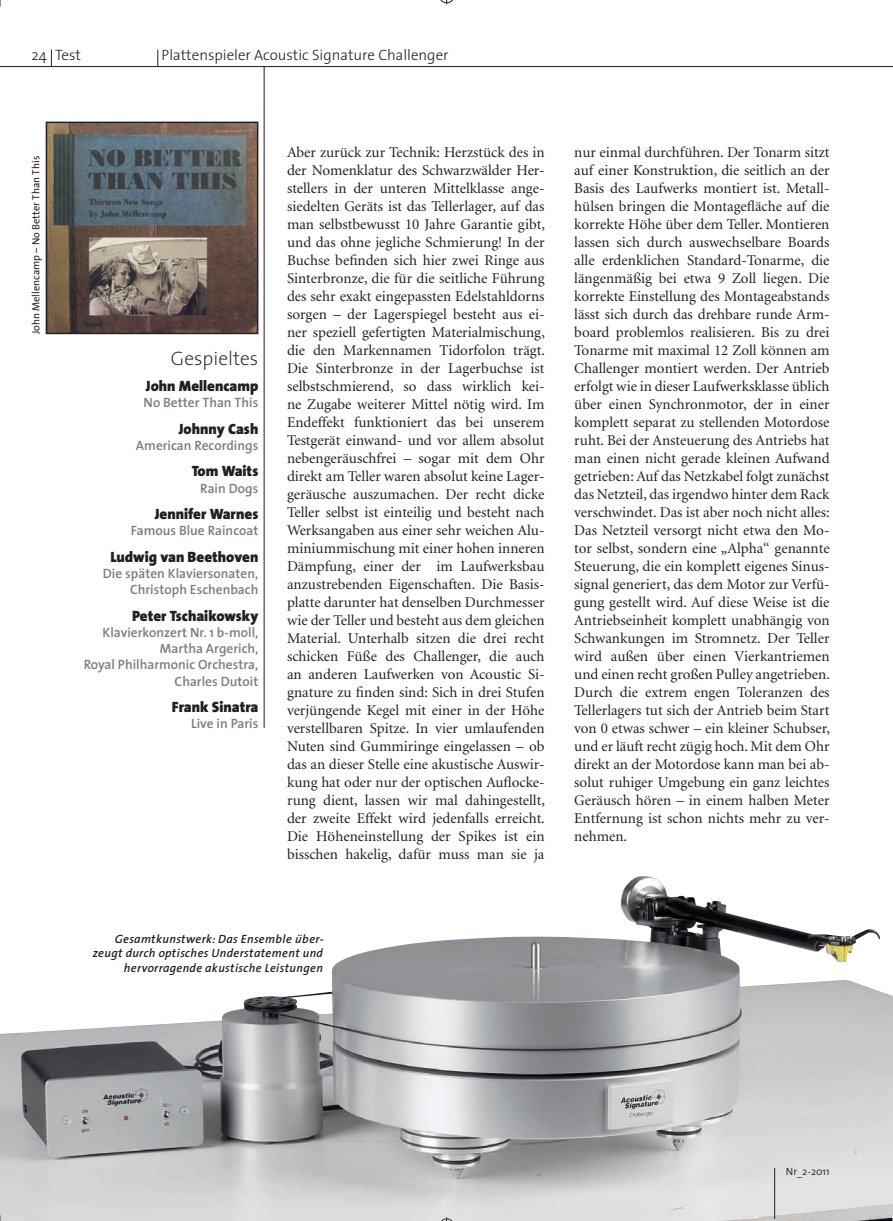
<style>
.page{position:relative;width:893px;height:1221px;background:#fff}
.page>*{position:absolute;margin:0;border:0;box-sizing:border-box;transform-origin:0 0}
.t1{font:200 19.5px "Thesis Sans";color:#231f20}
.t2{font:15px/18px "Minion";color:#231f20;text-align:justify}
.t3{font:900 15px "Thesis Sans";color:#231f20}
.t4{font:300 15px "Thesis Sans";color:#231f20}
.t5{font:600 13.5px/16.2px "Thesis Sans";color:#7e7a7f;text-align:right}
.t6{font:italic 600 12px/14.4px "Thesis Sans";color:#231f20;text-align:right}
.t7{font:10.5px "Thesis Sans";color:#231f20}
.t8{font:300 10.5px "Thesis Sans";color:#231f20}
</style>
<div class="page">
<img style="left:0;top:876px;width:892px;height:345px">
<hr style="left:0;top:66px;width:892px;height:1px;background:#231f20">
<svg style="left:51px;top:50px;width:1px;height:16px"></svg>
<svg style="left:157px;top:50px;width:1px;height:16px"></svg>
<hr style="left:264px;top:67px;width:1px;height:661px;background:#231f20">
<hr style="left:774px;top:1168px;width:1px;height:51px;background:#231f20">
<img style="left:49px;top:125px;width:206px;height:206px">
<div style="left:46px;top:122px;width:212px;height:212px;border:2px solid #231f20"></div>
<svg style="left:440px;top:0;width:13px;height:4px"></svg>
<svg style="left:438px;top:1217px;width:17px;height:4px"></svg>
<p class="t4" style="left:31px;top:48px;width:51px">24 Test</p>
<p class="t4" style="left:162px;top:48px;width:288px">Plattenspieler Acoustic Signature Challenger</p>
<p class="t7" style="left:30px;top:334px;width:180px;rotate:-90deg">John Mellencamp – No Better Than This</p>
<p class="t2" style="left:287px;top:144px;width:259px">Aber zurück zur Technik: Herzstück des in der Nomenklatur des Schwarzwälder Her&shy;stellers in der unteren Mittelklasse ange&shy;siedelten Geräts ist das Tellerlager, auf das man selbstbewusst 10 Jahre Garantie gibt, und das ohne jegliche Schmierung! In der Buchse befinden sich hier zwei Ringe aus Sinterbronze, die für die seitliche Führung des sehr exakt eingepassten Edelstahldorns sorgen – der Lagerspiegel besteht aus ei&shy;ner speziell gefertigten Materialmischung, die den Markennamen Tidorfolon trägt.<br>Die Sinterbronze in der Lagerbuchse ist selbstschmierend, so dass wirklich kei&shy;ne Zugabe weiterer Mittel nötig wird. Im Endeffekt funktioniert das bei unserem Testgerät einwand- und vor allem absolut nebengeräuschfrei – sogar mit dem Ohr direkt am Teller waren absolut keine Lager&shy;geräusche auszumachen. Der recht dicke Teller selbst ist einteilig und besteht nach Werksangaben aus einer sehr weichen Alu&shy;miniummischung mit einer hohen inneren Dämpfung, einer der im Laufwerksbau anzustrebenden Eigenschaften. Die Basis&shy;platte darunter hat denselben Durchmesser wie der Teller und besteht aus dem gleichen Material. Unterhalb sitzen die drei recht schicken Füße des Challenger, die auch an anderen Laufwerken von Acoustic Si&shy;gnature zu finden sind: Sich in drei Stufen verjüngende Kegel mit einer in der Höhe verstellbaren Spitze. In vier umlaufenden Nuten sind Gummiringe eingelassen – ob das an dieser Stelle eine akustische Auswir&shy;kung hat oder nur der optischen Auflocke&shy;rung dient, lassen wir mal dahingestellt, der zweite Effekt wird jedenfalls erreicht.<br>Die Höheneinstellung der Spikes ist ein bisschen hakelig, dafür muss man sie ja</p>
<p class="t2" style="left:574px;top:144px;width:257px">nur einmal durchführen. Der Tonarm sitzt auf einer Konstruktion, die seitlich an der Basis des Laufwerks montiert ist. Metall&shy;hülsen bringen die Montagefläche auf die korrekte Höhe über dem Teller. Montieren lassen sich durch auswechselbare Boards alle erdenklichen Standard-Tonarme, die längenmäßig bei etwa 9 Zoll liegen. Die korrekte Einstellung des Montageabstands lässt sich durch das drehbare runde Arm&shy;board problemlos realisieren. Bis zu drei Tonarme mit maximal 12 Zoll können am Challenger montiert werden. Der Antrieb erfolgt wie in dieser Laufwerksklasse üblich über einen Synchronmotor, der in einer komplett separat zu stellenden Motordose ruht. Bei der Ansteuerung des Antriebs hat man einen nicht gerade kleinen Aufwand getrieben: Auf das Netzkabel folgt zunächst das Netzteil, das irgendwo hinter dem Rack verschwindet. Das ist aber noch nicht alles:<br>Das Netzteil versorgt nicht etwa den Mo&shy;tor selbst, sondern eine „Alpha“ genannte Steuerung, die ein komplett eigenes Sinus&shy;signal generiert, das dem Motor zur Verfü&shy;gung gestellt wird. Auf diese Weise ist die Antriebseinheit komplett unabhängig von Schwankungen im Stromnetz. Der Teller wird außen über einen Vierkantriemen und einen recht großen Pulley angetrieben.<br>Durch die extrem engen Toleranzen des Tellerlagers tut sich der Antrieb beim Start von 0 etwas schwer – ein kleiner Schubser, und er läuft recht zügig hoch. Mit dem Ohr direkt an der Motordose kann man bei ab&shy;solut ruhiger Umgebung ein ganz leichtes Geräusch hören – in einem halben Meter Entfernung ist schon nichts mehr zu ver&shy;nehmen.</p>
<h1 class="t1" style="left:171px;top:346px;width:89px">Gespieltes</h1>
<p class="t3" style="left:146px;top:379px;width:114px">John Mellencamp</p>
<p class="t5" style="left:144px;top:396px;width:116px">No Better Than This</p>
<p class="t3" style="left:179px;top:422px;width:81px">Johnny Cash</p>
<p class="t5" style="left:136px;top:438px;width:124px">American Recordings</p>
<p class="t3" style="left:192px;top:465px;width:68px">Tom Waits</p>
<p class="t5" style="left:200px;top:481px;width:60px">Rain Dogs</p>
<p class="t3" style="left:155px;top:507px;width:105px">Jennifer Warnes</p>
<p class="t5" style="left:131px;top:524px;width:129px">Famous Blue Raincoat</p>
<p class="t3" style="left:110px;top:550px;width:149px">Ludwig van Beethoven</p>
<p class="t5" style="left:103px;top:566px;width:157px">Die späten Klaviersonaten,<br>Christoph Eschenbach</p>
<p class="t3" style="left:132px;top:609px;width:128px">Peter Tschaikowsky</p>
<p class="t5" style="left:84px;top:625px;width:176px">Klavierkonzert Nr. 1 b-moll,<br>Martha Argerich,<br>Royal Philharmonic Orchestra,<br>Charles Dutoit</p>
<p class="t3" style="left:172px;top:700px;width:88px">Frank Sinatra</p>
<p class="t5" style="left:191px;top:717px;width:69px">Live in Paris</p>
<p class="t6" style="left:93px;top:933px;width:232px">Gesamtkunstwerk: Das Ensemble über&shy;zeugt durch optisches Understatement und hervorragende akustische Leistungen</p>
<p class="t8" style="left:785px;top:1166px;width:45px">Nr_2-2011</p>
</div>
